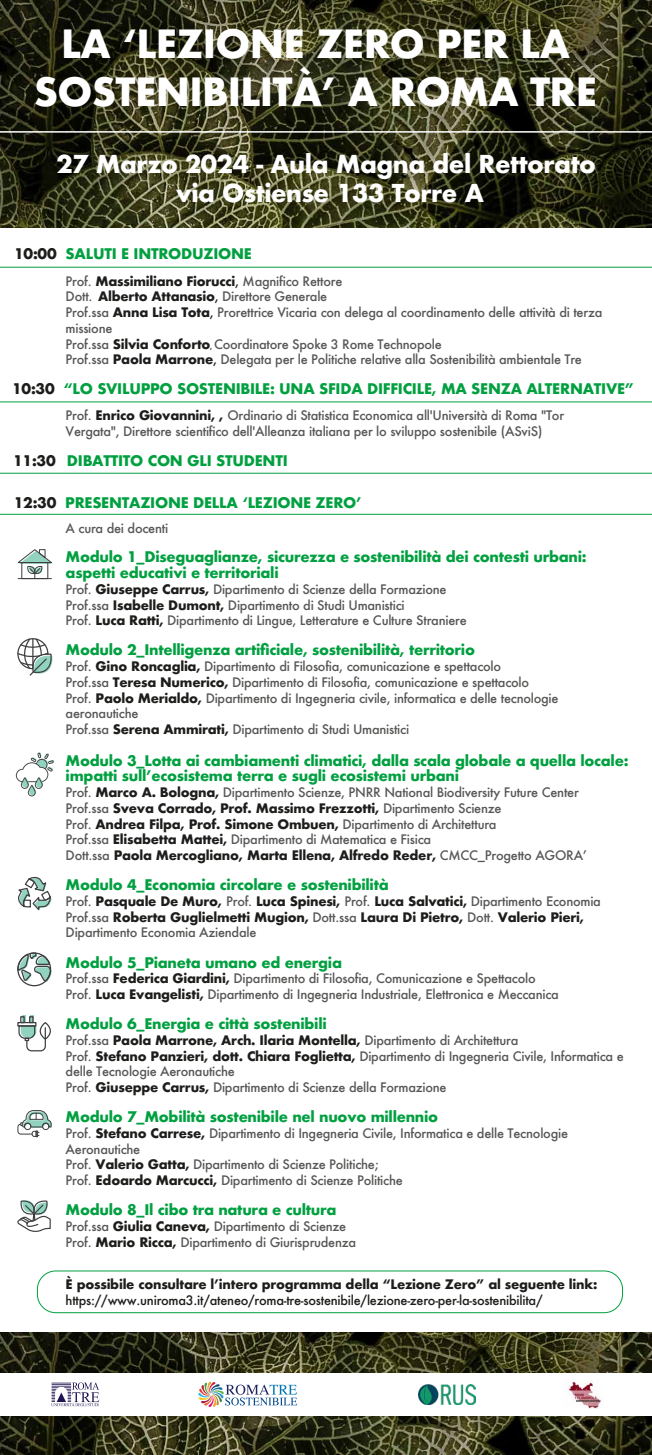
<style>
.page{position:relative;width:652px;height:1455px;background:#fff}
.page>*{position:absolute;margin:0;border:0;box-sizing:border-box;transform-origin:0 0}
.t1{font:700 37.8px/47.5px "Futura";letter-spacing:-.02em;color:#fff;text-align:center}
.t2{font:700 24px/29.4px "Futura";letter-spacing:-.02em;color:#fff;text-align:center}
.t3{font:700 14.25px/15.8px "Futura";letter-spacing:-.02em;color:#00a040}
.t4{font:500 12.75px/15.8px "Futura";letter-spacing:-.02em;color:#575756}
.t5{font:700 12.75px/15.8px "Futura";letter-spacing:-.02em;color:#1d1d1b}
.t6{font:500 12.75px "Futura";letter-spacing:-.02em;color:#1d1d1b}
.s1{color:#1d1d1b}
.s2{font-weight:700;color:#1d1d1b}
.s3{font-family:"Myriad Pro";font-weight:400;font-size:9px;color:#000}
.s4{font-weight:500;color:#575756}
</style>
<div class="page">
<div style="left:37px;top:1270px;width:585px;height:42px;border:1px solid #00a040;border-radius:18px"></div>
<img style="left:0;top:0;width:651px;height:227px">
<hr style="left:0;top:267px;width:651px;height:1px;background:#00a040">
<hr style="left:0;top:401px;width:651px;height:1px;background:#00a040">
<hr style="left:0;top:473px;width:651px;height:1px;background:#00a040">
<hr style="left:0;top:131px;width:651px;height:2px;background:#fff">
<img style="left:0;top:1332px;width:651px;height:122px">
<div style="left:0;top:1373px;width:651px;height:42px;background:#fff"></div>
<svg style="left:51px;top:1382px;width:48px;height:23px"></svg>
<img style="left:567px;top:1380px;width:34px;height:28px">
<img style="left:418px;top:1384px;width:57px;height:20px">
<svg style="left:198px;top:1381px;width:99px;height:26px"></svg>
<hr style="left:0;top:514px;width:651px;height:1px;background:#00a040">
<div style="left:17px;top:1021px;width:19px;height:5px;border:1px solid #3f3e40"></div>
<svg style="left:18px;top:1015px;width:33px;height:36px"></svg>
<svg style="left:17px;top:1110px;width:35px;height:27px"></svg>
<div style="left:17px;top:952px;width:34px;height:34px;border:1px solid #3f3e40;border-radius:50%"></div>
<svg style="left:17px;top:952px;width:35px;height:30px"></svg>
<svg style="left:18px;top:876px;width:34px;height:35px"></svg>
<svg style="left:17px;top:549px;width:35px;height:29px"></svg>
<hr style="left:18px;top:578px;width:33px;height:1px;background:#3f3e40">
<svg style="left:17px;top:638px;width:36px;height:38px"></svg>
<svg style="left:17px;top:1200px;width:34px;height:32px"></svg>
<svg style="left:16px;top:752px;width:38px;height:44px"></svg>
<h1 class="t1" style="left:34px;top:20px;width:564px">LA ‘LEZIONE ZERO PER LA<br>SOSTENIBILITÀ’ A ROMA TRE</h1>
<h2 class="t2" style="left:56px;top:149px;width:541px">27 Marzo 2024 - Aula Magna del Rettorato via Ostiense 133 Torre A</h2>
<p class="t3" style="left:14px;top:246px;width:239px"><span class="s1">10:00</span> SALUTI E INTRODUZIONE</p>
<p class="t4" style="left:66px;top:273px;width:538px">Prof. <span class="s2">Massimiliano Fiorucci</span><span class="s1">,</span> Magnifico Rettore<br>Dott. <span class="s2">Alberto Attanasio</span><span class="s1">,</span> Direttore Generale<br>Prof.ssa <span class="s2">Anna Lisa Tota</span><span class="s1">,</span> Prorettrice Vicaria con delega al coordinamento delle attività di terza missione<br>Prof.ssa <span class="s2">Silvia Conforto</span><span class="s3">,</span> Coordinatore Spoke 3 Rome Technopole<br>Prof.ssa <span class="s2">Paola Marrone</span><span class="s1">,</span> Delegata per le Politiche relative alla Sostenibilità ambientale Tre</p>
<p class="t3" style="left:12px;top:381px;width:623px"><span class="s1">10:30</span> “LO SVILUPPO SOSTENIBILE: UNA SFIDA DIFFICILE, MA SENZA ALTERNATIVE”</p>
<p class="t4" style="left:66px;top:407px;width:500px">Prof. <span class="s2">Enrico Giovannini, ,</span> Ordinario di Statistica Economica all'Università di Roma "Tor<br>Vergata", Direttore scientifico dell'Alleanza italiana per lo sviluppo sostenibile (ASviS)</p>
<p class="t3" style="left:13px;top:452px;width:276px"><span class="s1">11:30</span> DIBATTITO CON GLI STUDENTI</p>
<p class="t3" style="left:14px;top:494px;width:349px"><span class="s1">12:30</span> PRESENTAZIONE DELLA ‘LEZIONE ZERO’</p>
<p class="t4" style="left:66px;top:520px;width:104px">A cura dei docenti</p>
<p class="t3" style="left:66px;top:549px;width:522px">Modulo 1_Diseguaglianze, sicurezza e sostenibilità dei contesti urbani: aspetti educativi e territoriali</p>
<p class="t4" style="left:66px;top:581px;width:402px">Prof. <span class="s2">Giuseppe Carrus,</span> Dipartimento di Scienze della Formazione<br>Prof.ssa <span class="s2">Isabelle Dumont,</span> Dipartimento di Studi Umanistici<br>Prof. <span class="s2">Luca Ratti,</span> Dipartimento di Lingue, Letterature e Culture Straniere</p>
<p class="t3" style="left:66px;top:642px;width:411px">Modulo 2_Intelligenza artificiale, sostenibilità, territorio</p>
<p class="t4" style="left:66px;top:658px;width:494px">Prof. <span class="s2">Gino Roncaglia,</span> Dipartimento di Filosofia, comunicazione e spettacolo<br>Prof.ssa <span class="s2">Teresa Numerico,</span> Dipartimento di Filosofia, comunicazione e spettacolo<br>Prof. <span class="s2">Paolo Merialdo,</span> Dipartimento di Ingegneria civile, informatica e delle tecnologie aeronautiche<br>Prof.ssa <span class="s2">Serena Ammirati,</span> Dipartimento di Studi Umanistici</p>
<p class="t3" style="left:66px;top:752px;width:564px">Modulo 3_Lotta ai cambiamenti climatici, dalla scala globale a quella locale: impatti sull’ecosistema terra e sugli ecosistemi urbani</p>
<p class="t4" style="left:66px;top:784px;width:522px">Prof. <span class="s2">Marco A. Bologna,</span> Dipartimento Scienze, PNRR National Biodiversity Future Center Prof.ssa <span class="s2">Sveva Corrado, Prof. Massimo Frezzotti,</span> Dipartimento Scienze<br>Prof. <span class="s2">Andrea Filpa, Prof. Simone Ombuen,</span> Dipartimento di Architettura<br>Prof.ssa <span class="s2">Elisabetta Mattei,</span> Dipartimento di Matematica e Fisica<br>Dott.ssa <span class="s2">Paola Mercogliano, Marta Ellena, Alfredo Reder,</span> CMCC_Progetto AGORAʼ</p>
<p class="t3" style="left:66px;top:876px;width:324px">Modulo 4_Economia circolare e sostenibilità</p>
<p class="t5" style="left:66px;top:893px;width:536px"><span class="s4">Prof.</span> Pasquale De Muro, <span class="s4">Prof.</span> Luca Spinesi, <span class="s4">Prof.</span> Luca Salvatici, <span class="s4">Dipartimento Economia<br>Prof.ssa</span> Roberta Guglielmetti Mugion, <span class="s4">Dott.ssa</span> Laura Di Pietro, <span class="s4">Dott.</span> Valerio Pieri,<br><span class="s4">Dipartimento Economia Aziendale</span></p>
<p class="t3" style="left:66px;top:954px;width:278px">Modulo 5_Pianeta umano ed energia</p>
<p class="t4" style="left:66px;top:970px;width:494px">Prof.ssa <span class="s2">Federica Giardini,</span> Dipartimento di Filosofia, Comunicazione e Spettacolo<br>Prof. <span class="s2">Luca Evangelisti,</span> Dipartimento di Ingegneria Industriale, Elettronica e Meccanica</p>
<p class="t3" style="left:66px;top:1015px;width:262px">Modulo 6_Energia e città sostenibili</p>
<p class="t4" style="left:66px;top:1031px;width:559px">Prof.ssa <span class="s2">Paola Marrone, Arch. Ilaria Montella,</span> Dipartimento di Architettura<br>Prof. <span class="s2">Stefano Panzieri, dott. Chiara Foglietta,</span> Dipartimento di Ingegneria Civile, Informatica e delle Tecnologie Aeronautiche<br>Prof. <span class="s2">Giuseppe Carrus,</span> Dipartimento di Scienze della Formazione</p>
<p class="t3" style="left:66px;top:1108px;width:374px">Modulo 7_Mobilità sostenibile nel nuovo millennio</p>
<p class="t4" style="left:66px;top:1124px;width:503px">Prof. <span class="s2">Stefano Carrese,</span> Dipartimento di Ingegneria Civile, Informatica e delle Tecnologie Aeronautiche<br>Prof. <span class="s2">Valerio Gatta,</span> Dipartimento di Scienze Politiche;<br>Prof. <span class="s2">Edoardo Marcucci,</span> Dipartimento di Scienze Politiche</p>
<p class="t3" style="left:66px;top:1201px;width:272px">Modulo 8_Il cibo tra natura e cultura</p>
<p class="t4" style="left:66px;top:1217px;width:292px">Prof.ssa <span class="s2">Giulia Caneva,</span> Dipartimento di Scienze<br>Prof. <span class="s2">Mario Ricca,</span> Dipartimento di Giurisprudenza</p>
<p class="t5" style="left:66px;top:1275px;width:533px">È possibile consultare l’intero programma della “Lezione Zero” al seguente link:</p>
<p class="t6" style="left:66px;top:1290px;width:478px">https://www.uniroma3.it/ateneo/roma-tre-sostenibile/lezione-zero-per-la-sostenibilita/</p>
</div>
